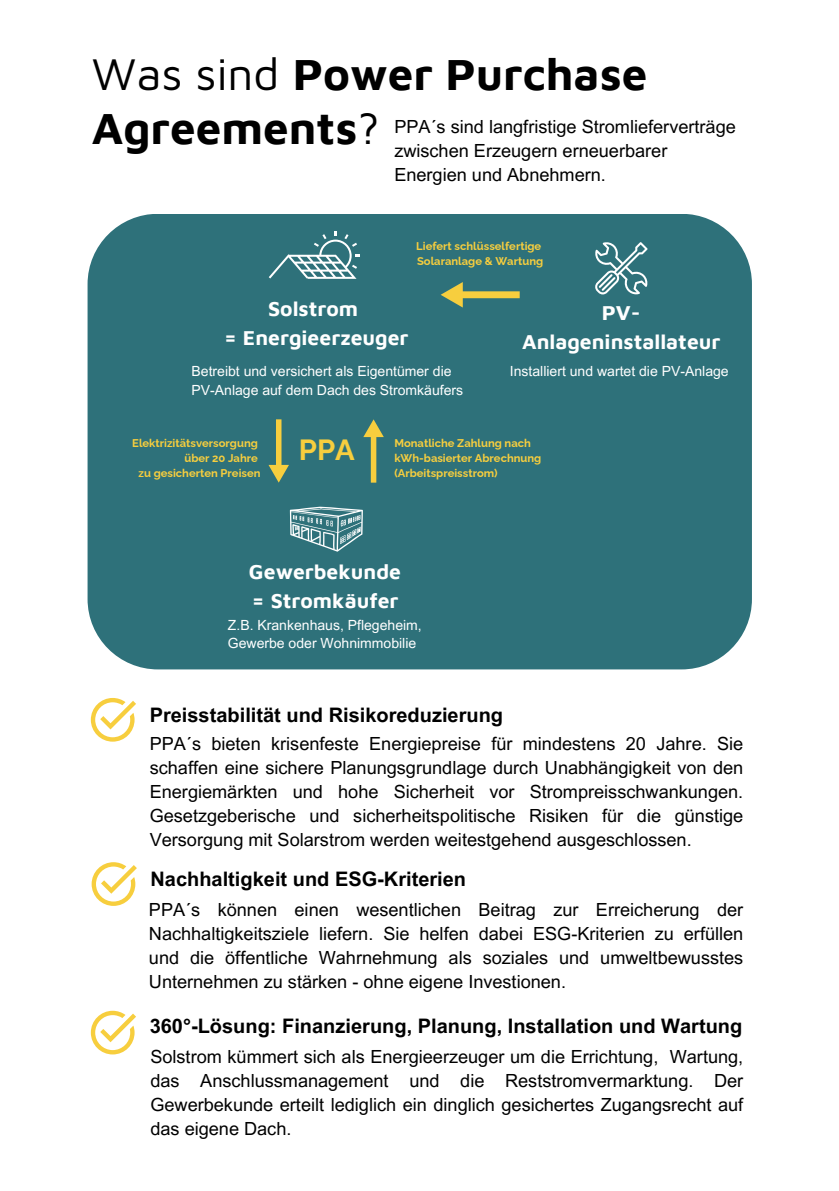
<style>
.page{position:relative;width:839px;height:1191px;background:#fff}
.page>*{position:absolute;margin:0;border:0;box-sizing:border-box;transform-origin:0 0}
.t1{font:700 45.6px/54px "Maven Pro";color:#000}
.t2{font:700 29.2px "Raleway";color:#f7ce3e}
.t3{font:700 21px/29.2px "Maven Pro";color:#fff;text-align:center}
.t4{font:700 20px "Arial MT Pro";color:#000}
.t5{font:18.2px/24px "Arial MT Pro";color:#000;text-align:justify}
.t6{font:14px/18.6px "Arial MT Pro";color:#fff}
.t7{font:700 11.2px "Raleway";color:#f7ce3e}
.s1{font-weight:400}
</style>
<div class="page">
<div style="left:88px;top:214px;width:664px;height:455px;background:#2e717a;border-radius:70px"></div>
<svg style="left:269px;top:231px;width:91px;height:48px"></svg>
<svg style="left:290px;top:507px;width:73px;height:45px"></svg>
<svg style="left:363px;top:420px;width:21px;height:63px"></svg>
<svg style="left:268px;top:419px;width:21px;height:63px"></svg>
<svg style="left:440px;top:282px;width:79px;height:26px"></svg>
<svg style="left:91px;top:698px;width:45px;height:43px"></svg>
<svg style="left:92px;top:862px;width:45px;height:44px"></svg>
<svg style="left:91px;top:1011px;width:45px;height:43px"></svg>
<svg style="left:595px;top:242px;width:53px;height:52px"></svg>
<h1 class="t1" style="left:92px;top:45px;width:557px"><span class="s1">Was sind</span> Power Purchase<br>Agreements<span class="s1">?</span></h1>
<p class="t5" style="left:394px;top:117px;width:343px;text-align:left">PPA´s sind langfristige Stromlieferverträge zwischen Erzeugern erneuerbarer<br>Energien und Abnehmern.</p>
<p class="t7" style="left:416px;top:240px;width:126px">Liefert schlüsselfertige</p>
<p class="t7" style="left:417px;top:255px;width:128px">Solaranlage &amp; Wartung</p>
<h4 class="t3" style="left:224px;top:293px;width:186px">Solstrom<br>= Energieerzeuger</h4>
<p class="t3" style="left:522px;top:297px;width:200px">PV-<br>Anlageninstallateur</p>
<p class="t6" style="left:191px;top:364px;width:273px">Betreibt und versichert als Eigentümer die<br>PV-Anlage auf dem Dach des Stromkäufers</p>
<h5 class="t6" style="left:510px;top:364px;width:220px">Installiert und wartet die PV-Anlage</h5>
<p class="t7" style="left:132px;top:437px;width:127px">Elektrizitätsversorgung</p>
<p class="t7" style="left:184px;top:452px;width:75px">über 20 Jahre</p>
<p class="t7" style="left:139px;top:467px;width:123px">zu gesicherten Preisen</p>
<h3 class="t2" style="left:299px;top:433px;width:58px">PPA</h3>
<h3 class="t7" style="left:394px;top:437px;width:138px">Monatliche Zahlung nach</h3>
<h5 class="t7" style="left:394px;top:452px;width:148px">kWh-basierter Abrechnung</h5>
<h5 class="t7" style="left:394px;top:467px;width:105px">(Arbeitspreisstrom)</h5>
<h3 class="t3" style="left:249px;top:556px;width:154px;text-align:left">Gewerbekunde = Stromkäufer</h3>
<p class="t6" style="left:228px;top:617px;width:195px">Z.B. Krankenhaus, Pflegeheim,<br>Gewerbe oder Wohnimmobilie</p>
<h2 class="t4" style="left:150px;top:707px;width:355px">Preisstabilität und Risikoreduzierung</h2>
<p class="t5" style="left:150px;top:734px;width:595px">PPA´s bieten krisenfeste Energiepreise für mindestens 20 Jahre. Sie schaffen eine sichere Planungsgrundlage durch Unabhängigkeit von den Energiemärkten und hohe Sicherheit vor Strompreisschwankungen.<br>Gesetzgeberische und sicherheitspolitische Risiken für die günstige Versorgung mit Solarstrom werden weitestgehend ausgeschlossen.</p>
<p class="t4" style="left:150px;top:871px;width:317px">Nachhaltigkeit und ESG-Kriterien</p>
<p class="t5" style="left:149px;top:900px;width:596px">PPA´s können einen wesentlichen Beitrag zur Erreicherung der Nachhaltigkeitsziele liefern. Sie helfen dabei ESG-Kriterien zu erfüllen und die öffentliche Wahrnehmung als soziales und umweltbewusstes Unternehmen zu stärken - ohne eigene Investionen.</p>
<p class="t4" style="left:150px;top:1019px;width:594px">360°-Lösung: Finanzierung, Planung, Installation und Wartung</p>
<p class="t5" style="left:150px;top:1047px;width:594px">Solstrom kümmert sich als Energieerzeuger um die Errichtung, Wartung, das Anschlussmanagement und die Reststromvermarktung. Der Gewerbekunde erteilt lediglich ein dinglich gesichertes Zugangsrecht auf das eigene Dach.</p>
</div>
